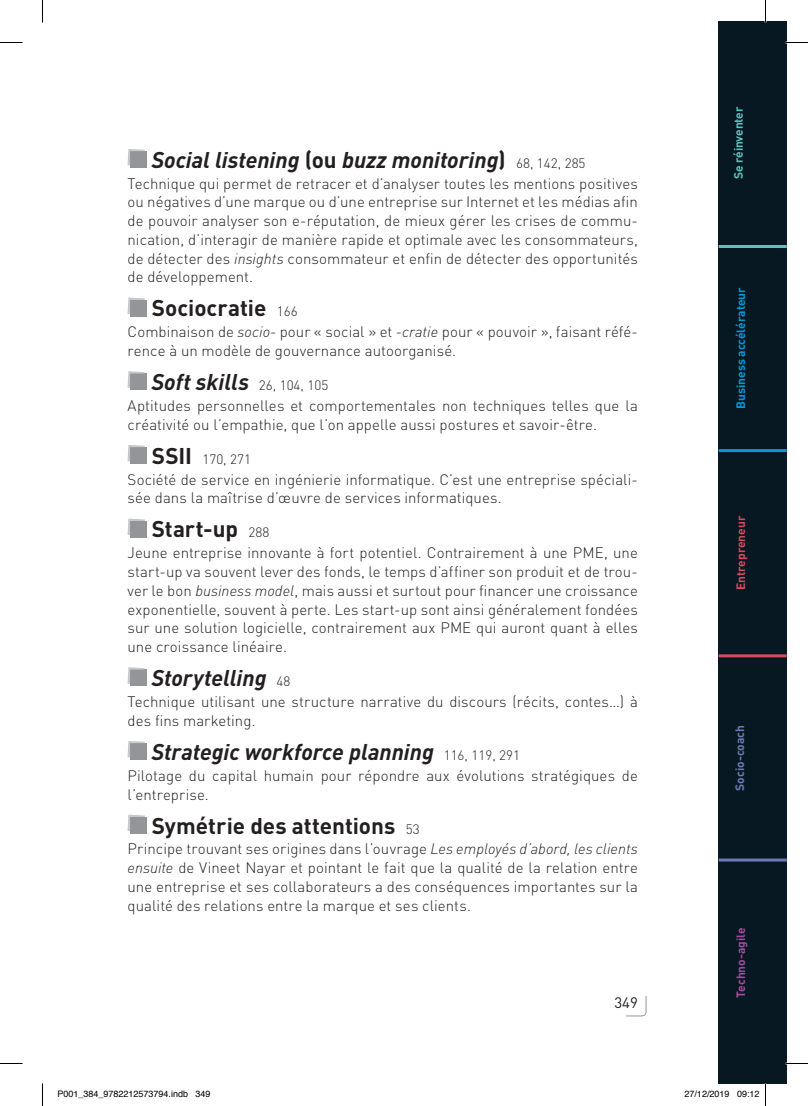
<style>
.page{position:relative;width:808px;height:1106px;background:#fff}
.page>*{position:absolute;margin:0;border:0;box-sizing:border-box;transform-origin:0 0}
.t1{font:italic 700 22.5px "DIN";color:#231f20}
.t2{font:700 22.5px "DIN";color:#231f20}
.t3{font:300 15px/18.8px "DIN";letter-spacing:.005em;color:#231f20}
.t4{font:15px "DIN";color:#231f20}
.t5{font:300 13.5px "DIN";color:#231f20}
.t6{font:700 12px "DIN";color:#0099da}
.t7{font:700 12px "DIN";color:#d34b5c}
.t8{font:700 12px "DIN";color:#9e4d9a}
.t9{font:700 12px "DIN";letter-spacing:-.01em;color:#5ac4bd}
.t10{font:700 12px "DIN";color:#6e79b5}
.t11{font:9px "Helvetica";color:#000}
.s1{font-style:normal}
.s2{font-weight:300;font-style:normal;font-size:13.5px}
.s3{font-style:italic}
.s4{font-weight:300;font-size:13.5px}
.s5{font-weight:700;font-size:22.5px}
</style>
<div class="page">
<svg style="left:626px;top:996px;width:21px;height:20px"></svg>
<div style="left:719px;top:858px;width:68px;height:226px;background:#071822"></div>
<div style="left:719px;top:654px;width:68px;height:204px;background:#071822"></div>
<div style="left:719px;top:450px;width:68px;height:204px;background:#071822"></div>
<div style="left:719px;top:246px;width:68px;height:204px;background:#071822"></div>
<hr style="left:719px;top:654px;width:68px;height:3px;background:#d34b5c">
<hr style="left:719px;top:858px;width:68px;height:3px;background:#6e79b5">
<div style="left:719px;top:21px;width:68px;height:225px;background:#071822"></div>
<hr style="left:719px;top:449px;width:68px;height:3px;background:#0099da">
<hr style="left:719px;top:245px;width:68px;height:3px;background:#5ac4bd">
<div style="left:130px;top:151px;width:17px;height:17px;background:#939598"></div>
<svg style="left:128px;top:149px;width:17px;height:17px"></svg>
<div style="left:130px;top:300px;width:17px;height:16px;background:#939598"></div>
<svg style="left:128px;top:297px;width:17px;height:17px"></svg>
<div style="left:130px;top:374px;width:17px;height:16px;background:#939598"></div>
<svg style="left:128px;top:371px;width:17px;height:17px"></svg>
<div style="left:130px;top:447px;width:17px;height:17px;background:#939598"></div>
<svg style="left:128px;top:445px;width:17px;height:17px"></svg>
<div style="left:130px;top:521px;width:17px;height:16px;background:#939598"></div>
<svg style="left:128px;top:518px;width:17px;height:17px"></svg>
<div style="left:130px;top:669px;width:17px;height:17px;background:#939598"></div>
<svg style="left:128px;top:667px;width:17px;height:17px"></svg>
<div style="left:130px;top:743px;width:17px;height:16px;background:#939598"></div>
<svg style="left:128px;top:741px;width:17px;height:17px"></svg>
<div style="left:130px;top:817px;width:17px;height:16px;background:#939598"></div>
<svg style="left:128px;top:814px;width:17px;height:17px"></svg>
<hr style="left:785px;top:1062px;width:23px;height:2px;background:#fff">
<hr style="left:764px;top:0;width:2px;height:23px;background:#fff">
<svg style="left:0;top:42px;width:22px;height:1px"></svg>
<svg style="left:785px;top:42px;width:23px;height:1px"></svg>
<svg style="left:0;top:1063px;width:22px;height:1px"></svg>
<svg style="left:785px;top:1063px;width:23px;height:1px"></svg>
<svg style="left:42px;top:0;width:1px;height:23px"></svg>
<svg style="left:42px;top:1083px;width:1px;height:22px"></svg>
<svg style="left:765px;top:0;width:1px;height:23px"></svg>
<svg style="left:764px;top:1083px;width:2px;height:22px"></svg>
<h1 class="t1" style="left:152px;top:145px;width:435px">Social listening <span class="s1">(ou</span> buzz monitoring<span class="s1">)</span> <span class="s2">68, 142, 285</span></h1>
<p class="t3" style="left:128px;top:174px;width:512px;text-align:justify">Technique qui permet de retracer et d’analyser toutes les mentions positives ou négatives d’une marque ou d’une entreprise sur Internet et les médias afin de pouvoir analyser son e-réputation, de mieux gérer les crises de commu&shy;nication, d’interagir de manière rapide et optimale avec les consommateurs, de détecter des <span class="s3">insights</span> consommateur et enfin de détecter des opportunités de développement.</p>
<h1 class="t2" style="left:152px;top:293px;width:147px">Sociocratie <span class="s4">166</span></h1>
<p class="t3" style="left:128px;top:322px;width:512px">Combinaison de <span class="s3">socio-</span> pour « social » et <span class="s3">-cratie</span> pour « pouvoir », faisant réfé&shy;rence à un modèle de gouvernance autoorganisé.</p>
<h1 class="t1" style="left:152px;top:367px;width:178px">Soft skills <span class="s2">26, 104, 105</span></h1>
<p class="t3" style="left:128px;top:396px;width:512px">Aptitudes personnelles et comportementales non techniques telles que la créativité ou l’empathie, que l’on appelle aussi postures et savoir-être.</p>
<p class="t5" style="left:152px;top:450px;width:101px"><span class="s5">SSII</span> 170, 271</p>
<p class="t3" style="left:128px;top:470px;width:512px">Société de service en ingénierie informatique. C’est une entreprise spéciali&shy;sée dans la maîtrise d’œuvre de services informatiques.</p>
<h1 class="t2" style="left:152px;top:514px;width:119px">Start-up <span class="s4">288</span></h1>
<p class="t3" style="left:128px;top:543px;width:512px;text-align:justify">Jeune entreprise innovante à fort potentiel. Contrairement à une PME, une start-up va souvent lever des fonds, le temps d’affiner son produit et de trou&shy;ver le bon <span class="s3">business model</span>, mais aussi et surtout pour financer une croissance exponentielle, souvent à perte. Les start-up sont ainsi généralement fondées sur une solution logicielle, contrairement aux PME qui auront quant à elles une croissance linéaire.</p>
<h1 class="t1" style="left:152px;top:663px;width:140px">Storytelling <span class="s2">48</span></h1>
<p class="t3" style="left:128px;top:692px;width:512px">Technique utilisant une structure narrative du discours (récits, contes…) à des fins marketing.</p>
<h1 class="t1" style="left:152px;top:737px;width:370px">Strategic workforce planning <span class="s2">116, 119, 291</span></h1>
<p class="t3" style="left:128px;top:765px;width:512px">Pilotage du capital humain pour répondre aux évolutions stratégiques de l’entreprise.</p>
<h1 class="t2" style="left:152px;top:810px;width:269px">Symétrie des attentions <span class="s4">53</span></h1>
<p class="t3" style="left:128px;top:839px;width:512px;text-align:justify">Principe trouvant ses origines dans l’ouvrage <span class="s3">Les employés d’abord, les clients ensuite</span> de Vineet Nayar et pointant le fait que la qualité de la relation entre une entreprise et ses collaborateurs a des conséquences importantes sur la qualité des relations entre la marque et ses clients.</p>
<p class="t4" style="left:614px;top:993px;width:25px">349</p>
<p class="t9" style="left:731px;top:179px;width:74px;rotate:-90deg">Se réinventer</p>
<p class="t6" style="left:733px;top:409px;width:123px;rotate:-90deg">Business accélérateur</p>
<p class="t7" style="left:733px;top:590px;width:76px;rotate:-90deg">Entrepreneur</p>
<p class="t10" style="left:732px;top:790px;width:67px;rotate:-90deg">Socio-coach</p>
<p class="t8" style="left:733px;top:997px;width:72px;rotate:-90deg">Techno-agile</p>
<p class="t11" style="left:57px;top:1086px;width:155px">P001_384_9782212573794.indb 349</p>
<p class="t11" style="left:684px;top:1086px;width:77px">27/12/2019 09:12</p>
</div>
